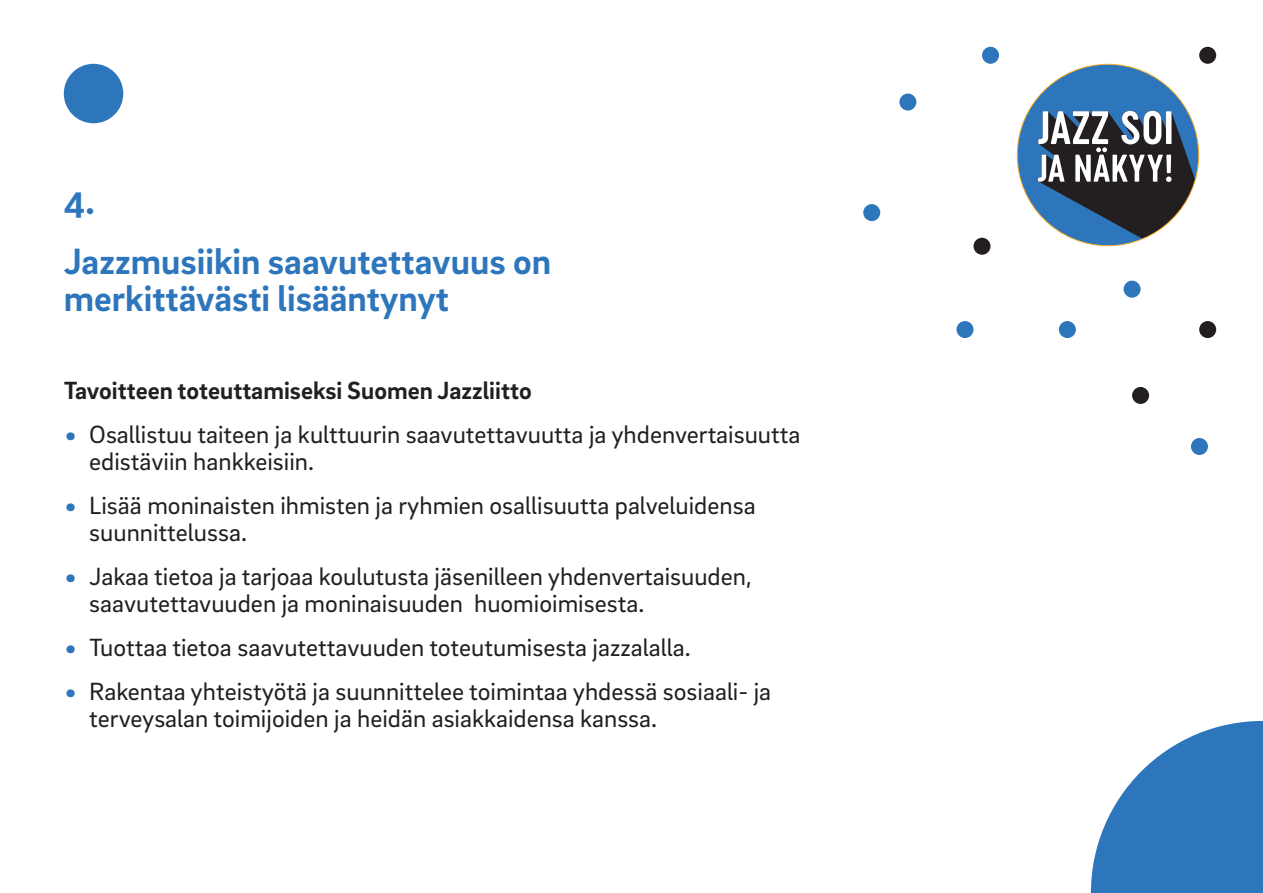
<style>
.page{position:relative;width:1263px;height:893px;background:#fff}
.page>*{position:absolute;margin:0;border:0;box-sizing:border-box;transform-origin:0 0}
.Rubrik{font:700 37.5px/37.5px "Brix Sans";color:#2e76bc}
.Bröd_större_utan_ali{font:25.5px/27px "Brix Sans";color:#231f20}
.Bröd_större_utan_ali-2{font:700 25.5px "Brix Sans";color:#231f20}
.s1{font-size:36px;color:#2e76bc}
</style>
<div class="page">
<div style="left:64px;top:64px;width:59px;height:59px;background:#2e76bc;border-radius:50%"></div>
<div style="left:1017px;top:64px;width:182px;height:182px;background:#2e76bc;border-radius:50%"></div>
<svg style="left:1038px;top:111px;width:161px;height:135px"></svg>
<div style="left:1132px;top:387px;width:17px;height:17px;background:#231f20;border-radius:50%"></div>
<div style="left:1199px;top:321px;width:17px;height:17px;background:#231f20;border-radius:50%"></div>
<div style="left:973px;top:238px;width:17px;height:17px;background:#231f20;border-radius:50%"></div>
<div style="left:1199px;top:47px;width:17px;height:17px;background:#231f20;border-radius:50%"></div>
<div style="left:863px;top:204px;width:17px;height:17px;background:#2e76bc;border-radius:50%"></div>
<div style="left:1123px;top:281px;width:17px;height:17px;background:#2e76bc;border-radius:50%"></div>
<div style="left:956px;top:321px;width:17px;height:17px;background:#2e76bc;border-radius:50%"></div>
<div style="left:899px;top:94px;width:17px;height:17px;background:#2e76bc;border-radius:50%"></div>
<div style="left:982px;top:47px;width:17px;height:17px;background:#2e76bc;border-radius:50%"></div>
<div style="left:1059px;top:321px;width:17px;height:17px;background:#2e76bc;border-radius:50%"></div>
<div style="left:1191px;top:438px;width:17px;height:17px;background:#2e76bc;border-radius:50%"></div>
<svg style="left:1091px;top:721px;width:172px;height:172px"></svg>
<p class="Rubrik" style="left:64px;top:181px;width:32px">4.</p>
<p class="Rubrik" style="left:64px;top:241px;width:489px">Jazzmusiikin saavutettavuus on merkittävästi lisääntynyt</p>
<p class="Bröd_större_utan_ali-2" style="left:64px;top:374px;width:469px">Tavoitteen toteuttamiseksi Suomen Jazzliitto</p>
<p class="Bröd_större_utan_ali" style="left:89px;top:420px;width:713px;text-indent:-26px"><span class="s1">•</span> Osallistuu taiteen ja kulttuurin saavutettavuutta ja yhdenvertaisuutta edistäviin hankkeisiin.  </p>
<p class="Bröd_större_utan_ali" style="left:89px;top:491px;width:668px;text-indent:-26px"><span class="s1">•</span> Lisää moninaisten ihmisten ja ryhmien osallisuutta palveluidensa suunnittelussa.</p>
<p class="Bröd_större_utan_ali" style="left:89px;top:562px;width:664px;text-indent:-26px"><span class="s1">•</span> Jakaa tietoa ja tarjoaa koulutusta jäsenilleen yhdenvertaisuuden, saavutettavuuden ja moninaisuuden huomioimisesta.</p>
<p class="Bröd_större_utan_ali" style="left:64px;top:633px;width:628px"><span class="s1">•</span> Tuottaa tietoa saavutettavuuden toteutumisesta jazzalalla.</p>
<p class="Bröd_större_utan_ali" style="left:89px;top:677px;width:683px;text-indent:-26px"><span class="s1">•</span> Rakentaa yhteistyötä ja suunnittelee toimintaa yhdessä sosiaali- ja terveysalan toimijoiden ja heidän asiakkaidensa kanssa.</p>
</div>
